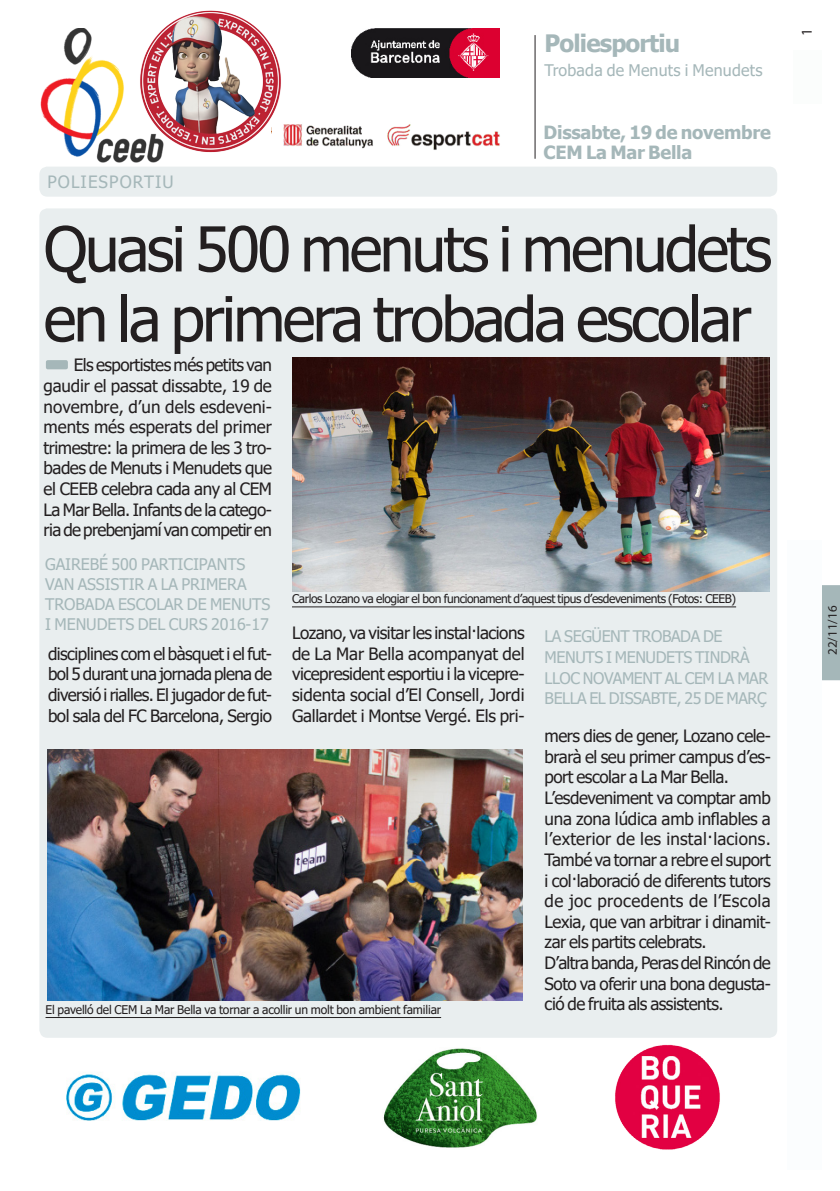
<style>
.page{position:relative;width:840px;height:1191px;background:#fff}
.page>*{position:absolute;margin:0;border:0;box-sizing:border-box;transform-origin:0 0}
.totc_TITULAR-noti-31{font:62px/70px "Tahoma";letter-spacing:-.045em;color:#231f20}
.t1{font:700 24px "Tahoma";letter-spacing:-.035em;color:#a5b7b9}
.t2{font:700 18.2px "Tahoma";letter-spacing:-.015em;color:#a5b7b9}
.totc_TEXT_BASE{font:17px/20.6px "Tahoma";letter-spacing:-.03em;color:#231f20;text-align:justify}
.totc_EPÍGRAF{font:17px "Tahoma";letter-spacing:.065em;color:#a5b7b9}
.totc_EPÍGRAF-2{font:16px/20px "Tahoma";letter-spacing:-.005em;color:#a5b7b9}
.totc_EPÍGRAF-3{font:16px/20.6px "Tahoma";letter-spacing:-.025em;color:#a5b7b9}
.totc_EPÍGRAF-4{font:16px "Tahoma";letter-spacing:.015em;color:#a5b7b9}
.t3{font:15px "Myriad Pro";color:#231f20}
.totc_FRASE_noti-càrr{font:13px "Myriad Pro";color:#231f20}
.totc_PEU_FOTO{font:12px "Tahoma";letter-spacing:-.035em;color:#231f20}
.totc_PEU_FOTO-2{font:12px "Tahoma";letter-spacing:-.015em;color:#231f20}
</style>
<div class="page">
<div style="left:822px;top:585px;width:17px;height:95px;background:#a5b7b9"></div>
<div style="left:39px;top:208px;width:737px;height:829px;background:#e9eeef;border-radius:8px"></div>
<div style="left:39px;top:167px;width:737px;height:30px;background:#e9eeef;border-radius:8px"></div>
<img style="left:292px;top:357px;width:477px;height:234px">
<hr style="left:292px;top:606px;width:443px;height:1px;background:#231f20">
<hr style="left:534px;top:35px;width:1px;height:124px;background:#231f20">
<div style="left:787px;top:540px;width:34px;height:629px;background:#fbfdfe"></div>
<div style="left:793px;top:50px;width:28px;height:54px;background:#fbfdfc"></div>
<img style="left:351px;top:28px;width:148px;height:50px">
<img style="left:66px;top:1073px;width:235px;height:48px">
<img style="left:615px;top:1044px;width:105px;height:106px">
<img style="left:298px;top:124px;width:202px;height:26px">
<img style="left:40px;top:28px;width:83px;height:134px">
<img style="left:47px;top:749px;width:475px;height:251px">
<hr style="left:45px;top:1017px;width:396px;height:1px;background:#231f20">
<div style="left:46px;top:360px;width:22px;height:9px;background:#a5b7b9;border-radius:2px"></div>
<img style="left:123px;top:10px;width:175px;height:153px">
<img style="left:383px;top:1048px;width:154px;height:100px">
<p class="t1" style="left:544px;top:27px;width:137px">Poliesportiu</p>
<p class="totc_EPÍGRAF-4" style="left:544px;top:60px;width:219px">Trobada de Menuts i Menudets</p>
<p class="totc_EPÍGRAF" style="left:47px;top:170px;width:128px">POLIESPORTIU</p>
<p class="t2" style="left:543px;top:119px;width:229px">Dissabte, 19 de novembre</p>
<p class="t2" style="left:543px;top:140px;width:150px">CEM La Mar Bella</p>
<p class="totc_TITULAR-noti-31" style="left:44px;top:217px;width:729px">Quasi 500 menuts i menudets en la primera trobada escolar</p>
<p class="totc_TEXT_BASE" style="left:44px;top:356px;width:230px;text-indent:30px">Els esportistes més petits van gaudir el passat dissabte, 19 de novembre, d’un dels esdeveni&shy;ments més esperats del primer trimestre: la primera de les 3 tro&shy;bades de Menuts i Menudets que el CEEB celebra cada any al CEM La Mar Bella. Infants de la catego&shy;ria de prebenjamí van competir en</p>
<p class="totc_EPÍGRAF-2" style="left:45px;top:555px;width:226px">GAIREBÉ 500 PARTICIPANTS<br>VAN ASSISTIR A LA PRIMERA<br>TROBADA ESCOLAR DE MENUTS<br>I MENUDETS DEL CURS 2016-17</p>
<p class="totc_TEXT_BASE" style="left:48px;top:644px;width:225px">disciplines com el bàsquet i el fut&shy;bol 5 durant una jornada plena de diversió i rialles. El jugador de fut&shy;bol sala del FC Barcelona, Sergio</p>
<p class="totc_PEU_FOTO" style="left:292px;top:590px;width:445px">Carlos Lozano va elogiar el bon funcionament d’aquest tipus d’esdeveniments (Fotos: CEEB)</p>
<p class="totc_TEXT_BASE" style="left:292px;top:623px;width:234px">Lozano, va visitar les instal·lacions de La Mar Bella acompanyat del vicepresident esportiu i la vicepre&shy;sidenta social d’El Consell, Jordi Gallardet i Montse Vergé. Els pri-</p>
<p class="totc_EPÍGRAF-3" style="left:544px;top:627px;width:225px">LA SEGÜENT TROBADA DE<br>MENUTS I MENUDETS TINDRÀ<br>LLOC NOVAMENT AL CEM LA MAR<br>BELLA EL DISSABTE, 25 DE MARÇ</p>
<p class="totc_PEU_FOTO-2" style="left:45px;top:1001px;width:397px">El pavelló del CEM La Mar Bella va tornar a acollir un molt bon ambient familiar</p>
<p class="totc_TEXT_BASE" style="left:544px;top:726px;width:227px">mers dies de gener, Lozano cele&shy;brarà el seu primer campus d’es&shy;port escolar a La Mar Bella.</p>
<p class="totc_TEXT_BASE" style="left:544px;top:788px;width:227px">L’esdeveniment va comptar amb una zona lúdica amb inflables a l’exterior de les instal·lacions.<br>També va tornar a rebre el suport i col·laboració de diferents tutors de joc procedents de l’Escola Lexia, que van arbitrar i dinamit&shy;zar els partits celebrats.</p>
<p class="totc_TEXT_BASE" style="left:544px;top:953px;width:227px">D’altra banda, Peras del Rincón de Soto va oferir una bona degusta&shy;ció de fruita als assistents.</p>
<p class="t3" style="left:797px;top:36px;width:9px;rotate:-90deg">1</p>
<p class="totc_FRASE_noti-càrr" style="left:824px;top:655px;width:51px;rotate:-90deg">22/11/16</p>
</div>
